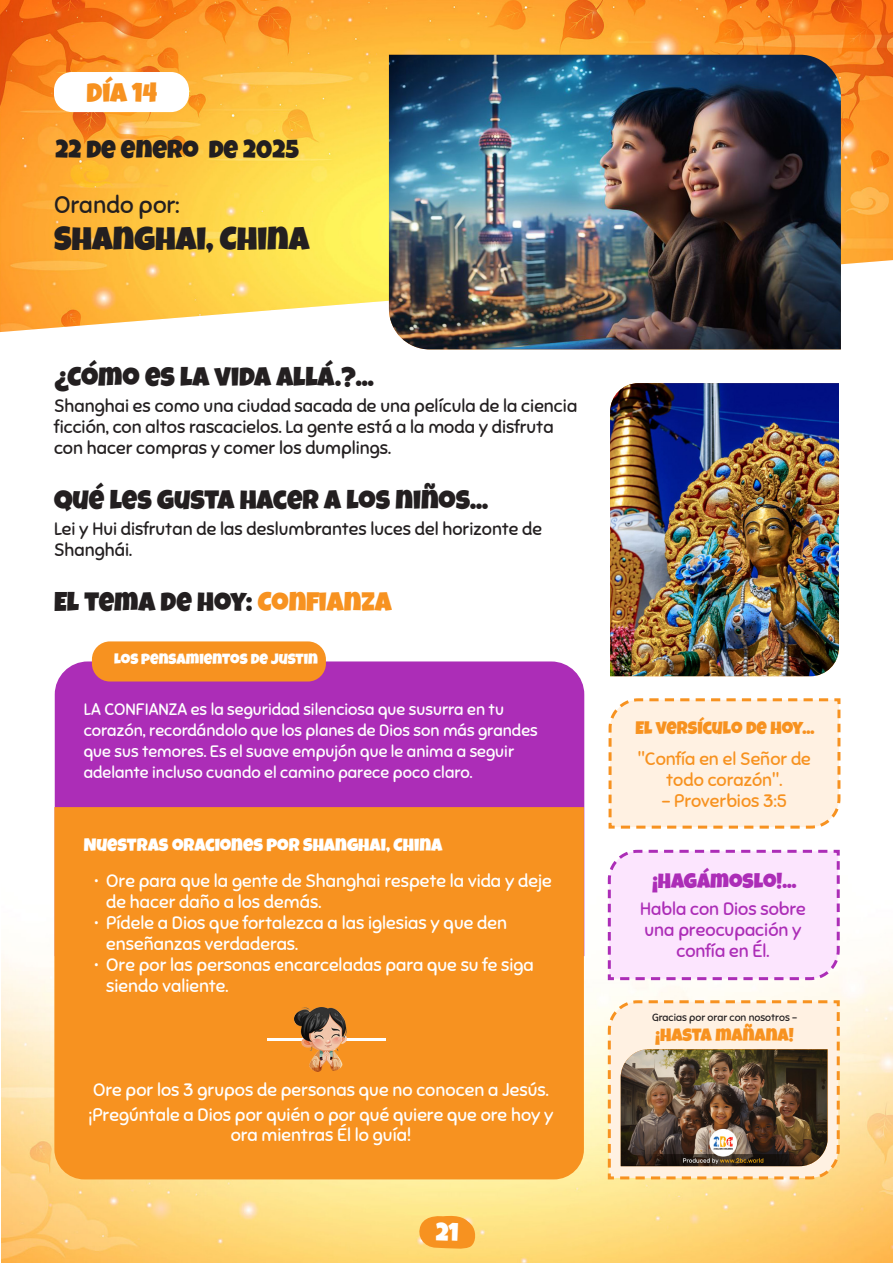
<style>
.page{position:relative;width:893px;height:1263px;background:#fff}
.page>*{position:absolute;margin:0;border:0;box-sizing:border-box;transform-origin:0 0}
.City_Name{font:33px "Luckiest Guy";color:#231f20}
.Header_3{font:27px "Luckiest Guy";color:#231f20}
.Header_3-2{font:27px "Luckiest Guy";color:#f79220}
.Date{font:25.5px "Luckiest Guy";color:#231f20}
.t1{font:25.5px "Luckiest Guy";color:#fff}
.Praying_for{font:24px "Sniglet";color:#231f20}
.Today_s_Verse{font:21px "Luckiest Guy";color:#ac2db7}
.t2{font:18px/21px "Sniglet";color:#fff}
.t3{font:18px/21px "Sniglet";color:#231f20}
.Bible_Verse_2{font:18px/21px "Sniglet";color:#f79220;text-align:center}
.Bible_Verse_2-2{font:18px/21px "Sniglet";color:#ac2db7;text-align:center}
.Justin_s_thoughts{font:18px "Luckiest Guy";color:#fff}
.Today_s_Verse-2{font:18px "Luckiest Guy";color:#f79220}
.t4{font:16.5px/21px "Sniglet";color:#fff}
.Justin_s_thoughts-2{font:15px "Luckiest Guy";color:#fff}
.Bible_Verse_2-3{font:10.5px "Sniglet";color:#231f20}
.s1{color:#f79220}
</style>
<div class="page">
<img style="left:2px;top:739px;width:891px;height:524px">
<svg style="left:416px;top:1214px;width:60px;height:36px;background:#f8a83d"></svg>
<img style="left:0;top:0;width:893px;height:332px">
<div style="left:55px;top:661px;width:529px;height:146px;background:#ac2db7"></div>
<img style="left:389px;top:55px;width:452px;height:294px">
<div style="left:54px;top:72px;width:135px;height:40px;background:#fff;border-radius:18px"></div>
<div style="left:92px;top:641px;width:234px;height:40px;background:#f79220;border-radius:18px"></div>
<div style="left:54px;top:807px;width:530px;height:372px;background:#f79220"></div>
<hr style="left:267px;top:1038px;width:118px;height:3px;background:#fff">
<img style="left:294px;top:1008px;width:53px;height:63px">
<img style="left:610px;top:383px;width:229px;height:293px">
<svg style="left:607px;top:698px;width:235px;height:132px;background:#feeddb"></svg>
<svg style="left:606px;top:848px;width:235px;height:134px;background:#f9dffa"></svg>
<svg style="left:606px;top:999px;width:235px;height:182px;background:#fde7cd"></svg>
<img style="left:621px;top:1049px;width:206px;height:117px">
<p class="Header_3-2" style="left:87px;top:75px;width:72px">DÍA 14</p>
<p class="Date" style="left:56px;top:133px;width:245px">22 DE ENERO DE 2025</p>
<p class="Praying_for" style="left:54px;top:191px;width:127px">Orando por:</p>
<p class="City_Name" style="left:54px;top:217px;width:257px">SHANGHAI, CHINA</p>
<p class="Header_3" style="left:54px;top:359px;width:321px">¿CÓMO ES LA VIDA ALLÁ.?...</p>
<p class="t3" style="left:54px;top:395px;width:525px">Shanghai es como una ciudad sacada de una película de la ciencia ficción, con altos rascacielos. La gente está a la moda y disfruta con hacer compras y comer los dumplings.</p>
<p class="Header_3" style="left:54px;top:482px;width:436px">QUÉ LES GUSTA HACER A LOS NIÑOS...</p>
<p class="t3" style="left:54px;top:518px;width:489px">Lei y Hui disfrutan de las deslumbrantes luces del horizonte de<br>Shanghái.</p>
<p class="Header_3" style="left:54px;top:584px;width:339px">EL TEMA DE HOY: <span class="s1">CONFIANZA</span></p>
<p class="Justin_s_thoughts-2" style="left:114px;top:648px;width:205px">LOS PENSAMIENTOS DE JUSTIN</p>
<p class="t4" style="left:84px;top:699px;width:456px">LA CONFIANZA es la seguridad silenciosa que susurra en tu corazón, recordándolo que los planes de Dios son más grandes que sus temores. Es el suave empujón que le anima a seguir adelante incluso cuando el camino parece poco claro.</p>
<p class="Justin_s_thoughts" style="left:84px;top:833px;width:360px">NUESTRAS ORACIONES POR SHANGHAI, CHINA</p>
<p class="t2" style="left:106px;top:870px;width:447px;text-indent:-12px">• Ore para que la gente de Shanghai respete la vida y deje de hacer daño a los demás.</p>
<p class="t2" style="left:106px;top:912px;width:402px;text-indent:-12px">• Pídele a Dios que fortalezca a las iglesias y que den enseñanzas verdaderas.</p>
<p class="t2" style="left:106px;top:954px;width:429px;text-indent:-12px">• Ore por las personas encarceladas para que su fe siga siendo valiente.</p>
<p class="t2" style="left:88px;top:1076px;width:467px;line-height:25.5px">Ore por los 3 grupos de personas que no conocen a Jesús. ¡Pregúntale a Dios por quién o por qué quiere que ore hoy y</p>
<p class="t2" style="left:231px;top:1124px;width:182px">ora mientras Él lo guía!</p>
<h3 class="t1" style="left:436px;top:1215px;width:24px">21</h3>
<p class="Today_s_Verse-2" style="left:636px;top:716px;width:180px">EL VERSÍCULO DE HOY...</p>
<p class="Bible_Verse_2" style="left:638px;top:748px;width:175px">"Confía en el Señor de todo corazón".</p>
<p class="Bible_Verse_2" style="left:662px;top:790px;width:126px">- Proverbios 3:5</p>
<p class="Today_s_Verse" style="left:652px;top:866px;width:146px">¡HAGÁMOSLO!...</p>
<p class="Bible_Verse_2-2" style="left:640px;top:899px;width:167px">Habla con Dios sobre una preocupación y confía en Él.</p>
<p class="Bible_Verse_2-3" style="left:652px;top:1010px;width:147px">Gracias por orar con nosotros –</p>
<p class="Today_s_Verse-2" style="left:655px;top:1022px;width:140px">¡HASTA MAÑANA!</p>
</div>
